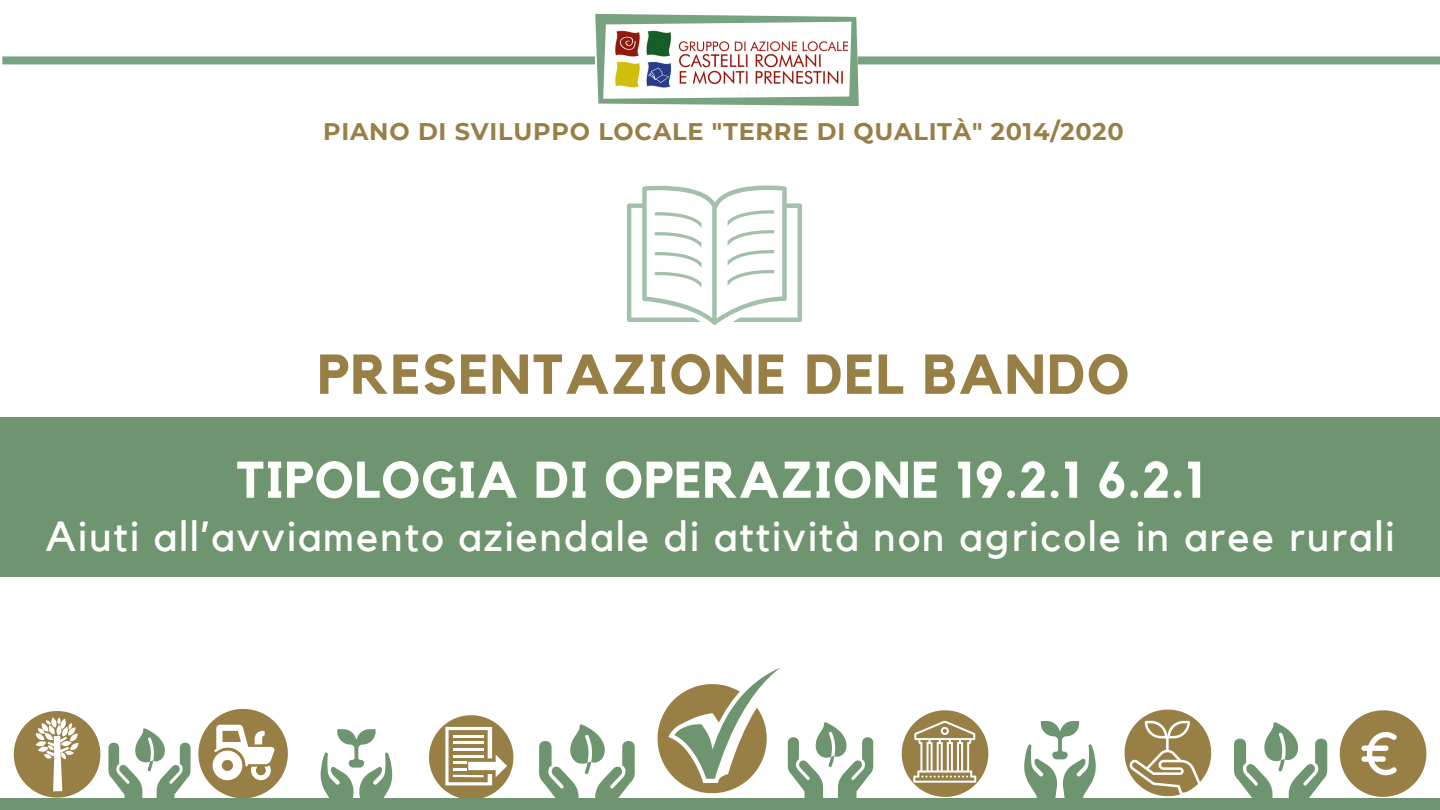
<style>
.page{position:relative;width:1440px;height:810px;background:#fff}
.page>*{position:absolute;margin:0;border:0;box-sizing:border-box;transform-origin:0 0}
.t1{font:700 55.5px "Kollektif";letter-spacing:.03em;color:#987f46}
.t2{font:700 51px "Kollektif";letter-spacing:.02em;color:#fffffe}
.t3{font:42px "Kollektif";letter-spacing:.05em;color:#fffffe}
.t4{font:700 24px "Montserrat";letter-spacing:.03em;color:#987f46}
</style>
<div class="page">
<svg style="left:627px;top:185px;width:175px;height:140px"></svg>
<div style="left:0;top:417px;width:1440px;height:160px;background:#6f9470"></div>
<svg style="left:2px;top:14px;width:1438px;height:92px"></svg>
<svg style="left:108px;top:728px;width:83px;height:71px"></svg>
<svg style="left:539px;top:724px;width:96px;height:75px"></svg>
<svg style="left:320px;top:729px;width:72px;height:70px"></svg>
<div style="left:0;top:799px;width:1440px;height:11px;background:#6f9470"></div>
<svg style="left:1340px;top:710px;width:86px;height:87px"></svg>
<svg style="left:1234px;top:722px;width:93px;height:77px"></svg>
<svg style="left:198px;top:709px;width:90px;height:89px"></svg>
<svg style="left:1125px;top:710px;width:86px;height:86px"></svg>
<svg style="left:14px;top:711px;width:86px;height:87px"></svg>
<svg style="left:429px;top:715px;width:84px;height:84px"></svg>
<svg style="left:658px;top:667px;width:215px;height:132px"></svg>
<svg style="left:902px;top:710px;width:86px;height:87px"></svg>
<svg style="left:1024px;top:721px;width:72px;height:78px"></svg>
<p class="t4" style="left:323px;top:117px;width:802px">PIANO DI SVILUPPO LOCALE "TERRE DI QUALITÀ" 2014/2020</p>
<p class="t1" style="left:318px;top:349px;width:813px">PRESENTAZIONE DEL BANDO</p>
<p class="t2" style="left:236px;top:457px;width:969px">TIPOLOGIA DI OPERAZIONE 19.2.1 6.2.1</p>
<p class="t3" style="left:46px;top:517px;width:1350px">Aiuti all’avviamento aziendale di attività non agricole in aree rurali</p>
</div>
